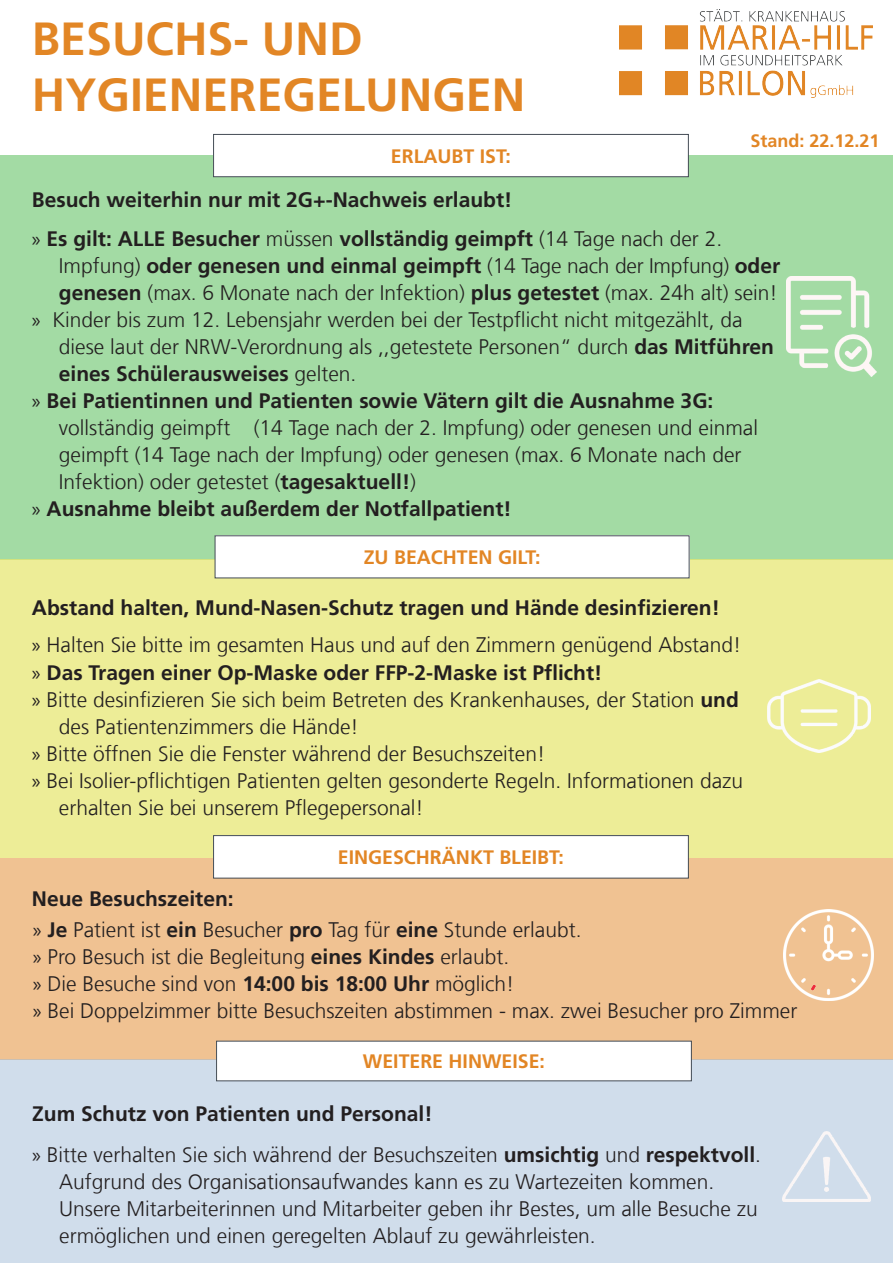
<style>
.page{position:relative;width:893px;height:1263px;background:#fff}
.page>*{position:absolute;margin:0;border:0;box-sizing:border-box;transform-origin:0 0}
.t1{font:700 46.5px/55.8px "Frutiger LT Com";color:#e28625}
.t2{font:300 21px/27px "Frutiger LT Com";color:#231f20}
.t3{font:700 21px "Frutiger LT Com";color:#231f20}
.t4{font:700 19.5px "Frutiger LT Com";color:#e28625}
.t5{font:700 18px "Frutiger LT Com";color:#e28625}
.s1{font-family:"Myriad Pro";font-weight:400}
.s2{font-weight:300}
.s3{font-weight:700}
</style>
<div class="page">
<img style="left:620px;top:10px;width:253px;height:87px">
<div style="left:0;top:156px;width:893px;height:404px;background:#a3dba4"></div>
<div style="left:214px;top:134px;width:474px;height:43px;background:#fff"></div>
<div style="left:213px;top:134px;width:476px;height:43px;border:1px solid #444c55"></div>
<div style="left:0;top:560px;width:893px;height:298px;background:#eded97"></div>
<div style="left:215px;top:536px;width:474px;height:42px;background:#fff"></div>
<div style="left:215px;top:535px;width:474px;height:43px;border:1px solid #444c55"></div>
<div style="left:0;top:858px;width:893px;height:201px;background:#f0c292"></div>
<div style="left:214px;top:835px;width:474px;height:43px;background:#fff"></div>
<div style="left:213px;top:835px;width:476px;height:43px;border:1px solid #444c55"></div>
<div style="left:0;top:1059px;width:893px;height:204px;background:#d0ddeb"></div>
<img style="left:767px;top:680px;width:103px;height:72px">
<img style="left:783px;top:910px;width:90px;height:90px">
<img style="left:786px;top:276px;width:90px;height:101px">
<img style="left:782px;top:1131px;width:88px;height:70px">
<div style="left:217px;top:1041px;width:474px;height:40px;background:#fff"></div>
<h1 class="t1" style="left:32px;top:11px;width:495px">BESUCHS- UND<br>HYGIENEREGELUNGEN</h1>
<p class="t4" style="left:391px;top:145px;width:121px">ERLAUBT IST:</p>
<p class="t3" style="left:32px;top:188px;width:482px">Besuch weiterhin nur mit 2G+-Nachweis erlaubt!</p>
<p class="t5" style="left:750px;top:130px;width:131px">Stand: 22.12.21</p>
<p class="t3" style="left:32px;top:226px;width:692px"><span class="s1">»</span> Es gilt: ALLE Besucher <span class="s2">müssen</span> vollständig geimpft <span class="s2">(14 Tage nach der 2.</span></p>
<p class="t3" style="left:59px;top:253px;width:723px"><span class="s2">Impfung)</span> oder genesen und einmal geimpft <span class="s2">(14 Tage nach der Impfung)</span> oder</p>
<p class="t2" style="left:59px;top:279px;width:720px"><span class="s3">genesen</span> (max. 6 Monate nach der Infektion) <span class="s3">plus getestet</span> (max. 24h alt) sein!</p>
<p class="t2" style="left:32px;top:306px;width:712px"><span class="s1">»</span> Kinder bis zum 12. Lebensjahr werden bei der Testpflicht nicht mitgezählt, da</p>
<p class="t2" style="left:59px;top:333px;width:717px">diese laut der NRW-Verordnung als ,,getestete Personen“ durch <span class="s3">das Mitführen</span></p>
<p class="t3" style="left:59px;top:361px;width:299px">eines Schülerausweises <span class="s2">gelten.</span></p>
<p class="t3" style="left:32px;top:388px;width:683px"><span class="s1">»</span> Bei Patientinnen und Patienten sowie Vätern gilt die Ausnahme 3G:</p>
<p class="t2" style="left:59px;top:414px;width:701px">vollständig geimpft (14 Tage nach der 2. Impfung) oder genesen und einmal</p>
<p class="t2" style="left:59px;top:441px;width:684px">geimpft (14 Tage nach der Impfung) oder genesen (max. 6 Monate nach der</p>
<p class="t2" style="left:59px;top:468px;width:359px">Infektion) oder getestet (<span class="s3">tagesaktuell!</span>)</p>
<p class="t3" style="left:32px;top:496px;width:481px"><span class="s1">»</span> Ausnahme bleibt außerdem der Notfallpatient!</p>
<p class="t4" style="left:364px;top:546px;width:178px">ZU BEACHTEN GILT:</p>
<p class="t3" style="left:32px;top:596px;width:690px">Abstand halten, Mund-Nasen-Schutz tragen und Hände desinfizieren!</p>
<p class="t2" style="left:32px;top:632px;width:711px"><span class="s1">»</span> Halten Sie bitte im gesamten Haus und auf den Zimmern genügend Abstand!</p>
<p class="t3" style="left:32px;top:660px;width:572px"><span class="s1">»</span> Das Tragen einer Op-Maske oder FFP-2-Maske ist Pflicht!</p>
<p class="t2" style="left:32px;top:686px;width:708px"><span class="s1">»</span> Bitte desinfizieren Sie sich beim Betreten des Krankenhauses, der Station <span class="s3">und</span></p>
<p class="t2" style="left:59px;top:713px;width:301px">des Patientenzimmers die Hände!</p>
<p class="t2" style="left:32px;top:740px;width:515px"><span class="s1">»</span> Bitte öffnen Sie die Fenster während der Besuchszeiten!</p>
<p class="t2" style="left:32px;top:767px;width:713px"><span class="s1">»</span> Bei Isolier-pflichtigen Patienten gelten gesonderte Regeln. Informationen dazu</p>
<p class="t2" style="left:59px;top:794px;width:366px">erhalten Sie bei unserem Pflegepersonal!</p>
<p class="t3" style="left:32px;top:886px;width:203px">Neue Besuchszeiten:</p>
<p class="t4" style="left:338px;top:846px;width:228px">EINGESCHRÄNKT BLEIBT:</p>
<p class="t2" style="left:33px;top:916px;width:766px"><span class="s1">»</span> <span class="s3">Je</span> Patient ist <span class="s3">ein</span> Besucher <span class="s3">pro</span> Tag für <span class="s3">eine</span> Stunde erlaubt.<br><span class="s1">»</span> Pro Besuch ist die Begleitung <span class="s3">eines Kindes</span> erlaubt.<br><span class="s1">»</span> Die Besuche sind von <span class="s3">14:00 bis 18:00 Uhr</span> möglich!<br><span class="s1">»</span> Bei Doppelzimmer bitte Besuchszeiten abstimmen - max. zwei Besucher pro Zimmer</p>
<p class="t4" style="left:363px;top:1050px;width:184px">WEITERE HINWEISE:</p>
<p class="t3" style="left:32px;top:1101px;width:402px">Zum Schutz von Patienten und Personal!</p>
<p class="t2" style="left:59px;top:1141px;width:703px;text-indent:-27px"><span class="s1">»</span> Bitte verhalten Sie sich während der Besuchszeiten <span class="s3">umsichtig</span> und <span class="s3">respektvoll</span>.<br>Aufgrund des Organisationsaufwandes kann es zu Wartezeiten kommen.<br>Unsere Mitarbeiterinnen und Mitarbeiter geben ihr Bestes, um alle Besuche zu ermöglichen und einen geregelten Ablauf zu gewährleisten.</p>
</div>
